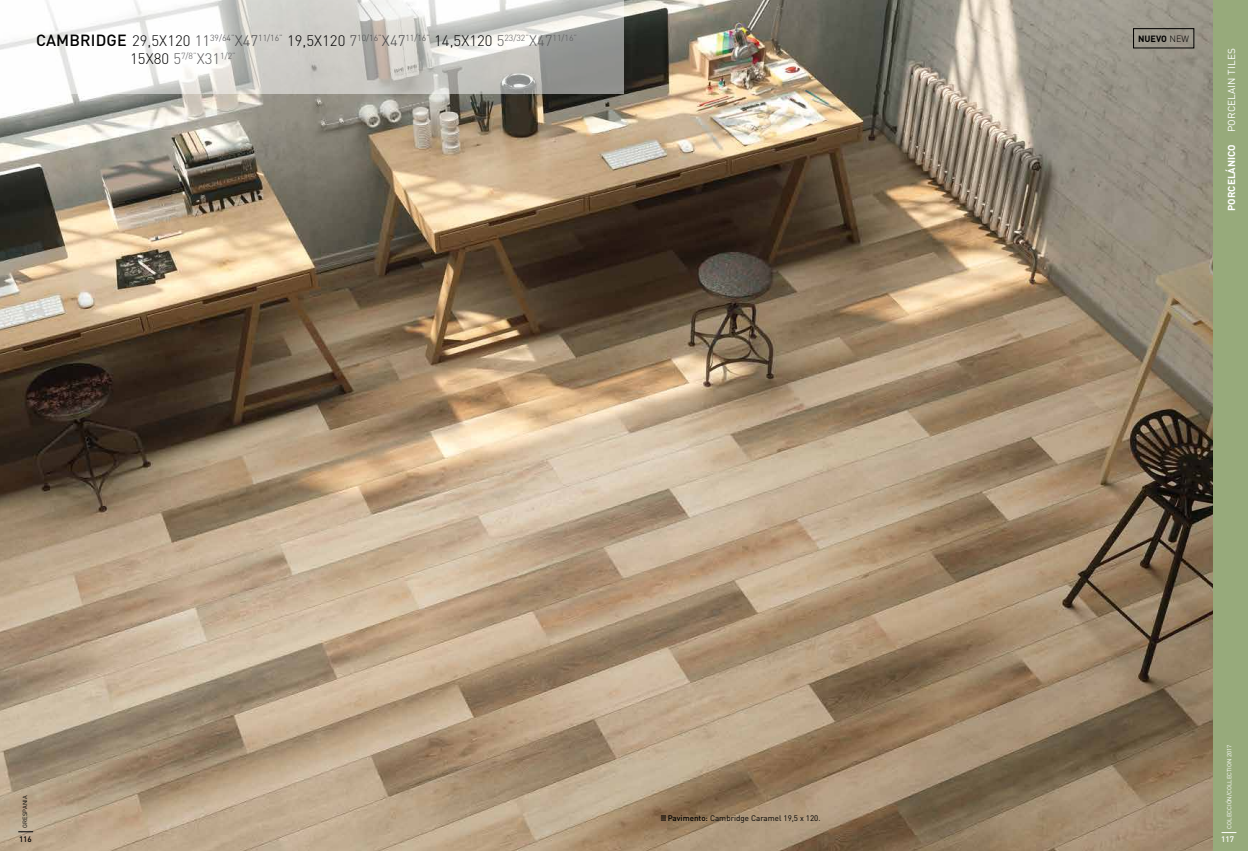
<style>
.page{position:relative;width:1248px;height:851px;background:#fff}
.page>*{position:absolute;margin:0;border:0;box-sizing:border-box;transform-origin:0 0}
.t1{font:300 15px "DIN Pro";color:#000}
.t2{font:10px "DIN Pro";letter-spacing:.01em;color:#fff}
.t3{font:700 10px "DIN Pro";color:#fff}
.t4{font:700 9px "DIN Pro";color:#000}
.t5{font:300 8.7px "DIN Pro";color:#58585a}
.t6{font:8px "DIN Pro";color:#000}
.t7{font:500 8px "DIN Pro";color:#fff}
.t8{font:500 8px "DIN Pro";color:#000}
.t9{font:6px "DIN Pro";color:#fff}
.t10{font:6px "DIN Pro";color:#000}
.s1{font-weight:500;font-size:16px}
.s2{color:#464648}
.s3{color:#434345}
.s4{color:#58585a}
.s5{font-weight:300}
.s6{font-size:15px;color:#000}
.s7{font-size:15px}
.s8{font-weight:500}
</style>
<div class="page">
<img style="left:0;top:0;width:1212px;height:850px">
<svg style="left:660px;top:815px;width:6px;height:5px"></svg>
<div style="left:1133px;top:28px;width:60px;height:20px;border:1px solid #000"></div>
<svg style="left:0;top:0;width:624px;height:94px"></svg>
<div style="left:1212px;top:0;width:35px;height:850px;background:#97aa7b"></div>
<svg style="left:1221px;top:832px;width:15px;height:1px"></svg>
<svg style="left:18px;top:831px;width:15px;height:1px"></svg>
<p class="t1" style="left:36px;top:30px;width:542px"><span class="s1">CAMBRIDGE</span> 29,5X120 <span class="s2">11</span><sup>39/64”</sup><span class="s2">X47</span><sup>11/16”</sup> 19,5X120 <span class="s3">7</span><sup>10/16”</sup><span class="s3">X47</span><sup>11/16”</sup> 14,5X120 <span class="s4">5</span><sup>23/32”</sup><span class="s4">X47</span><sup>11/16”</sup></p>
<p class="t4" style="left:1138px;top:32px;width:52px">NUEVO <span class="s5">NEW</span></p>
<p class="t5" style="left:130px;top:50px;width:107px"><span class="s6">15X80</span> <span class="s7">5</span>7/8”<span class="s7">X31</span>1/2”</p>
<p class="t2" style="left:1224px;top:132px;width:85px;rotate:-90deg">PORCELAIN TILES</p>
<p class="t3" style="left:1224px;top:211px;width:68px;rotate:-90deg">PORCELÁNICO</p>
<p class="t10" style="left:21px;top:827px;width:33px;rotate:-90deg">GRESPANIA</p>
<p class="t8" style="left:19px;top:833px;width:14px">116</p>
<p class="t6" style="left:667px;top:812px;width:154px"><span class="s8">Pavimento:</span> Cambridge Caramel 19,5 x 120.</p>
<p class="t9" style="left:1225px;top:828px;width:85px;rotate:-90deg">COLECCIÓN/COLLECTION 2017</p>
<p class="t7" style="left:1220px;top:833px;width:14px">117</p>
</div>
